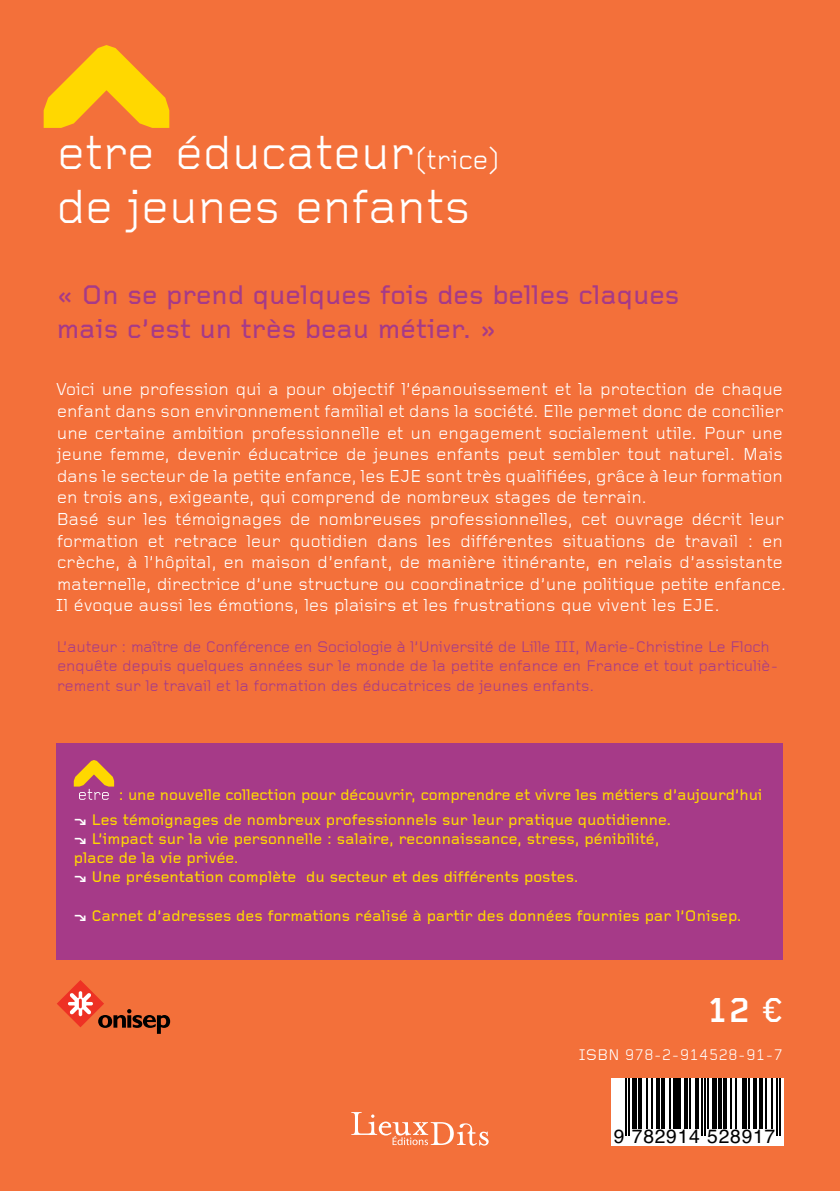
<style>
.page{position:relative;width:840px;height:1191px;background:#fff}
.page>*{position:absolute;margin:0;border:0;box-sizing:border-box;transform-origin:0 0}
.t1{font:49.6px "Foundry Gridnik";color:#fff}
.t2{font:700 36px "Foundry Gridnik";color:#fff}
.t3{font:500 28px/33.6px "Foundry Gridnik";color:#a63a88}
.t4{font:19.2px "Helvetica";letter-spacing:.04em;color:#000}
.t5{font:18px/21.6px "Foundry Gridnik";color:#fff}
.t6{font:500 16px/19.2px "Foundry Gridnik";color:#ffd800}
.t7{font:16px/19.2px "Foundry Gridnik";color:#a63a88}
.t8{font:16px "Foundry Gridnik";color:#fff}
.s1{font-size:28px}
.s2{font-weight:700;color:#fff}
.s3{font-weight:500}
</style>
<div class="page">
<div style="left:0;top:0;width:839px;height:1191px;background:#f3703a"></div>
<svg style="left:44px;top:45px;width:125px;height:83px"></svg>
<svg style="left:351px;top:1112px;width:137px;height:33px"></svg>
<svg style="left:611px;top:1078px;width:171px;height:67px;fill:#fff"></svg>
<hr style="left:625px;top:1078px;width:1px;height:58px;background:#000">
<hr style="left:628px;top:1078px;width:2px;height:58px;background:#000">
<div style="left:631px;top:1078px;width:5px;height:51px;background:#000"></div>
<hr style="left:638px;top:1078px;width:3px;height:51px;background:#000">
<hr style="left:646px;top:1078px;width:2px;height:51px;background:#000">
<hr style="left:651px;top:1078px;width:1px;height:51px;background:#000">
<hr style="left:656px;top:1078px;width:3px;height:51px;background:#000">
<hr style="left:661px;top:1078px;width:3px;height:51px;background:#000">
<hr style="left:669px;top:1078px;width:2px;height:51px;background:#000">
<hr style="left:672px;top:1078px;width:3px;height:51px;background:#000">
<hr style="left:677px;top:1078px;width:3px;height:51px;background:#000">
<hr style="left:684px;top:1078px;width:3px;height:51px;background:#000">
<hr style="left:689px;top:1078px;width:1px;height:51px;background:#000">
<hr style="left:695px;top:1078px;width:3px;height:51px;background:#000">
<hr style="left:700px;top:1078px;width:2px;height:58px;background:#000">
<hr style="left:703px;top:1078px;width:2px;height:58px;background:#000">
<hr style="left:707px;top:1078px;width:1px;height:51px;background:#000">
<div style="left:711px;top:1078px;width:5px;height:51px;background:#000"></div>
<hr style="left:718px;top:1078px;width:3px;height:51px;background:#000">
<hr style="left:723px;top:1078px;width:3px;height:51px;background:#000">
<hr style="left:729px;top:1078px;width:2px;height:51px;background:#000">
<hr style="left:734px;top:1078px;width:2px;height:51px;background:#000">
<div style="left:741px;top:1078px;width:5px;height:51px;background:#000"></div>
<hr style="left:747px;top:1078px;width:2px;height:51px;background:#000">
<svg style="left:752px;top:1078px;width:4px;height:51px"></svg>
<hr style="left:759px;top:1078px;width:3px;height:51px;background:#000">
<hr style="left:764px;top:1078px;width:1px;height:51px;background:#000">
<hr style="left:770px;top:1078px;width:2px;height:51px;background:#000">
<hr style="left:775px;top:1078px;width:2px;height:58px;background:#000">
<hr style="left:779px;top:1078px;width:1px;height:58px;background:#000">
<div style="left:57px;top:743px;width:725px;height:216px;background:#a63a88"></div>
<svg style="left:74px;top:760px;width:40px;height:40px"></svg>
<svg style="left:57px;top:980px;width:113px;height:53px"></svg>
<h1 class="t1" style="left:57px;top:126px;width:443px">etre éducateur<span class="s1">(trice)</span></h1>
<h1 class="t1" style="left:57px;top:180px;width:415px">de jeunes enfants</h1>
<h3 class="t3" style="left:57px;top:279px;width:624px">« On se prend quelques fois des belles claques mais c’est un très beau métier. »</h3>
<p class="t5" style="left:56px;top:379px;width:731px">Voici une profession qui a pour objectif l’épanouissement et la protection de chaque enfant dans son environnement familial et dans la société. Elle permet donc de concilier une certaine ambition professionnelle et un engagement socialement utile. Pour une jeune femme, devenir éducatrice de jeunes enfants peut sembler tout naturel. Mais dans le secteur de la petite enfance, les EJE sont très qualifiées, grâce à leur formation en trois ans, exigeante, qui comprend de nombreux stages de terrain.<br>Basé sur les témoignages de nombreuses professionnelles, cet ouvrage décrit leur formation et retrace leur quotidien dans les différentes situations de travail : en crèche, à l’hôpital, en maison d’enfant, de manière itinérante, en relais d’assistante maternelle, directrice d’une structure ou coordinatrice d’une politique petite enfance.<br>Il évoque aussi les émotions, les plaisirs et les frustrations que vivent les EJE.</p>
<p class="t7" style="left:57px;top:638px;width:722px">L’auteur : maître de Conférence en Sociologie à l’Université de Lille III, Marie-Christine Le Floch enquête depuis quelques années sur le monde de la petite enfance en France et tout particuliè&shy;rement sur le travail et la formation des éducatrices de jeunes enfants.</p>
<p class="t6" style="left:74px;top:783px;width:690px;line-height:25px;text-indent:45px">: une nouvelle collection pour découvrir, comprendre et vivre les métiers d’aujourd’hui <span class="s2">∫</span> Les témoignages de nombreux professionnels sur leur pratique quotidienne.</p>
<p class="t6" style="left:74px;top:830px;width:587px"><span class="s2">∫</span> L’impact sur la vie personnelle : salaire, reconnaissance, stress, pénibilité, place de la vie privée.<br><span class="s2">∫</span> Une présentation complète du secteur et des différents postes.</p>
<p class="t6" style="left:74px;top:906px;width:669px"><span class="s2">∫</span> Carnet d’adresses des formations réalisé à partir des données fournies par l’Onisep.</p>
<h2 class="t2" style="left:706px;top:989px;width:78px">12 <span class="s3">¤</span></h2>
<p class="t8" style="left:578px;top:1046px;width:206px">ISBN 978-2-914528-91-7</p>
<p class="t4" style="left:613px;top:1121px;width:163px">9 782914 528917</p>
</div>
